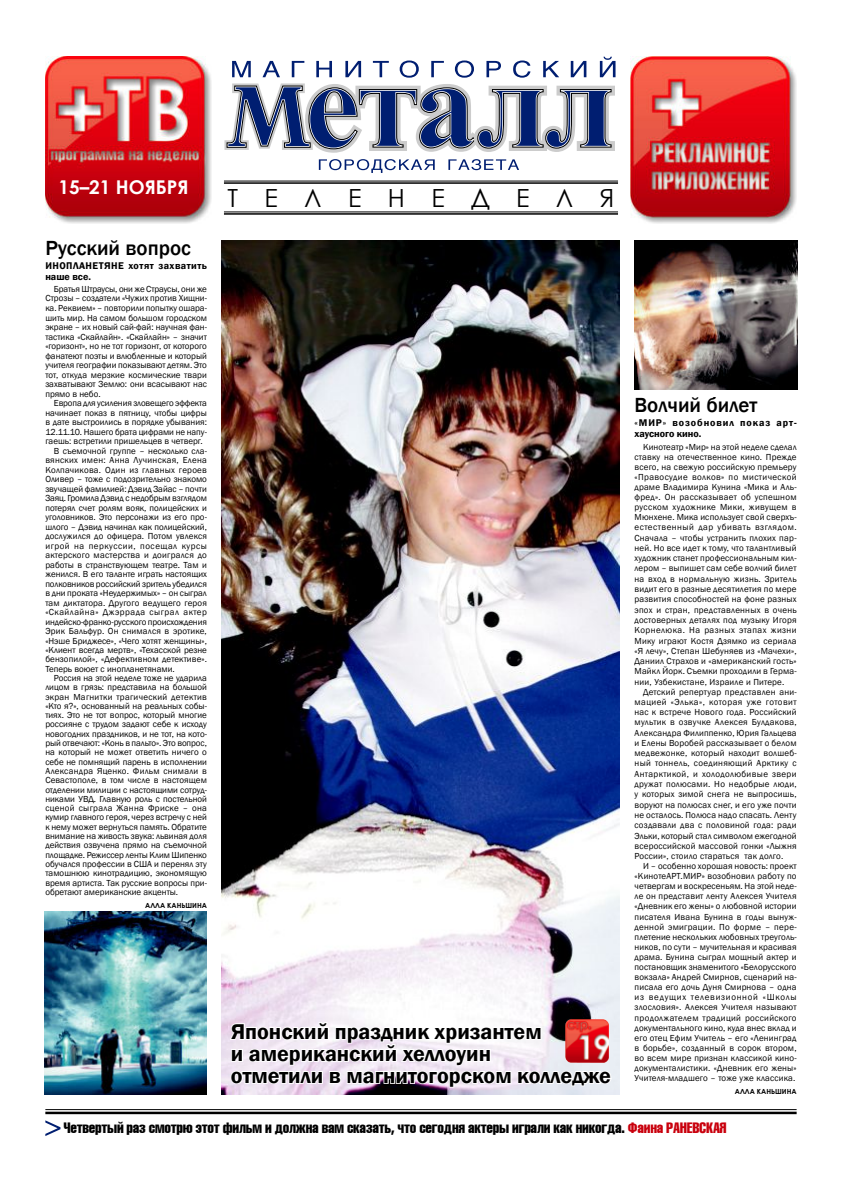
<style>
.page{position:relative;width:842px;height:1191px;background:#fff}
.page>*{position:absolute;margin:0;border:0;box-sizing:border-box;transform-origin:0 0}
.t1{font:25px "Century Gothic";letter-spacing:1.055em;color:#000}
.t2{font:600 22px/22px "Franklin Gothic";color:#000}
.t3{font:500 21px "Franklin Gothic";color:#000}
.t4{font:700 19px "Century Gothic";color:#fff}
.t5{font:500 15px "Cyrillic Compressed";letter-spacing:-.02em;color:#000}
.t6{font:600 10px/11px "Franklin Gothic";letter-spacing:.09em;color:#000}
.t7{font:600 10px/11px "Franklin Gothic";letter-spacing:.045em;color:#000}
.t8{font:9px/10.2px "Franklin Gothic";color:#000;text-align:justify}
.t9{font:9px "Franklin Gothic";letter-spacing:.03em;color:#000}
.t10{font:9px "Franklin Gothic";letter-spacing:.025em;color:#000}
.t11{font:9px "Franklin Gothic";letter-spacing:.02em;color:#000}
.t12{font:9px "Franklin Gothic";letter-spacing:.055em;color:#000}
.t13{font:9px "Franklin Gothic";letter-spacing:.06em;color:#000}
.t14{font:9px "Franklin Gothic";letter-spacing:.035em;color:#000}
.t15{font:700 7px "Century Gothic";color:#000}
.s1{color:#c9000d}
</style>
<div class="page">
<img style="left:222px;top:240px;width:397px;height:854px">
<img style="left:45px;top:57px;width:167px;height:166px">
<hr style="left:45px;top:1111px;width:752px;height:3px;background:#000">
<hr style="left:45px;top:1109px;width:752px;height:1px;background:#000">
<svg style="left:45px;top:1120px;width:15px;height:16px"></svg>
<img style="left:630px;top:57px;width:167px;height:166px">
<svg style="left:224px;top:57px;width:391px;height:96px"></svg>
<hr style="left:224px;top:182px;width:394px;height:2px;background:#000">
<hr style="left:224px;top:181px;width:394px;height:1px;background:#000">
<hr style="left:224px;top:213px;width:394px;height:2px;background:#000">
<hr style="left:224px;top:212px;width:394px;height:1px;background:#000">
<svg style="left:319px;top:159px;width:200px;height:14px"></svg>
<svg style="left:228px;top:1020px;width:385px;height:68px"></svg>
<img style="left:566px;top:1019px;width:44px;height:45px">
<img style="left:45px;top:911px;width:162px;height:183px">
<img style="left:634px;top:240px;width:163px;height:149px">
<h3 class="t4" style="left:59px;top:173px;width:132px">15–21 ноября</h3>
<h3 class="t3" style="left:45px;top:235px;width:147px">Русский вопрос</h3>
<p class="t7" style="left:45px;top:260px;width:163px">ИнопланетЯне хотят захватить наше все.</p>
<p class="t8" style="left:45px;top:284px;width:163px;line-height:9.5px;text-indent:9px">Братья Штраусы, они же Страусы, они же Строзы – создатели «Чужих против Хищни&shy;ка. Реквием» – повторили попытку ошара&shy;шить мир. На самом большом городском экране – их новый сай-фай: научная фан&shy;тастика «Скайлайн». «Скайлайн» – значит «горизонт», но не тот горизонт, от которого фанатеют поэты и влюбленные и который учителя географии показывают детям. Это тот, откуда мерзкие космические твари захватывают Землю: они всасывают нас прямо в небо.</p>
<p class="t8" style="left:54px;top:398px;width:155px">Европа для усиления зловещего эффекта</p>
<p class="t8" style="left:45px;top:408px;width:163px">начинает показ в пятницу, чтобы цифры</p>
<p class="t8" style="left:45px;top:417px;width:163px">в дате выстроились в порядке убывания:</p>
<p class="t8" style="left:45px;top:427px;width:163px">12.11.10. Нашего брата цифрами не напу-</p>
<p class="t8" style="left:45px;top:436px;width:159px">гаешь: встретили пришельцев в четверг.</p>
<p class="t8" style="left:54px;top:446px;width:155px">В съемочной группе – несколько сла-</p>
<p class="t9" style="left:45px;top:454px;width:163px">вянских имен: Анна Лучинская, Елена</p>
<p class="t9" style="left:45px;top:464px;width:163px">Колпачикова. Один из главных героев</p>
<p class="t8" style="left:45px;top:474px;width:163px">Оливер – тоже с подозрительно знакомо</p>
<p class="t8" style="left:45px;top:484px;width:163px">звучащей фамилией: Дэвид Зайас – почти</p>
<p class="t8" style="left:45px;top:493px;width:163px">Заяц. Громила Дэвид с недобрым взглядом</p>
<p class="t8" style="left:45px;top:503px;width:163px">потерял счет ролям вояк, полицейских и</p>
<p class="t8" style="left:45px;top:512px;width:163px">уголовников. Это персонажи из его про-</p>
<p class="t8" style="left:45px;top:522px;width:163px">шлого – Дэвид начинал как полицейский,</p>
<p class="t8" style="left:45px;top:531px;width:163px">дослужился до офицера. Потом увлекся</p>
<p class="t13" style="left:45px;top:540px;width:163px">игрой на перкуссии, посещал курсы</p>
<p class="t10" style="left:45px;top:549px;width:163px">актерского мастерства и доигрался до</p>
<p class="t8" style="left:45px;top:560px;width:163px">работы в странствующем театре. Там и</p>
<p class="t8" style="left:45px;top:569px;width:163px">женился. В его таланте играть настоящих</p>
<p class="t8" style="left:45px;top:579px;width:163px">полковников российский зритель убедился</p>
<p class="t8" style="left:45px;top:588px;width:163px">в дни проката «Неудержимых» – он сыграл</p>
<p class="t8" style="left:45px;top:598px;width:163px">там диктатора. Другого ведущего героя</p>
<p class="t12" style="left:45px;top:606px;width:163px">«Скайлайна» Джэррада сыграл актер</p>
<p class="t8" style="left:45px;top:617px;width:163px">индейско-франко-русского происхождения</p>
<p class="t11" style="left:45px;top:625px;width:163px">Эрик Бальфур. Он снимался в эротике,</p>
<p class="t8" style="left:45px;top:636px;width:163px">«Нэше Бриджесе», «Чего хотят женщины»,</p>
<p class="t8" style="left:45px;top:645px;width:163px">«Клиент всегда мертв», «Техасской резне</p>
<p class="t8" style="left:45px;top:654px;width:163px">бензопилой», «Дефективном детективе».</p>
<p class="t8" style="left:45px;top:664px;width:131px">Теперь воюет с инопланетянами.</p>
<p class="t8" style="left:54px;top:673px;width:155px">Россия на этой неделе тоже не ударила</p>
<p class="t8" style="left:45px;top:682px;width:163px">лицом в грязь: представила на большой</p>
<p class="t9" style="left:45px;top:691px;width:163px">экран Магнитки трагический детектив</p>
<p class="t8" style="left:45px;top:701px;width:163px">«Кто я?», основанный на реальных собы-</p>
<p class="t8" style="left:45px;top:710px;width:163px">тиях. Это не тот вопрос, который многие</p>
<p class="t8" style="left:45px;top:719px;width:163px">россияне с трудом задают себе к исходу</p>
<p class="t8" style="left:45px;top:729px;width:163px">новогодних праздников, и не тот, на кото-</p>
<p class="t8" style="left:45px;top:738px;width:163px">рый отвечают: «Конь в пальто». Это вопрос,</p>
<p class="t8" style="left:45px;top:747px;width:163px">на который не может ответить ничего о</p>
<p class="t8" style="left:45px;top:756px;width:163px">себе не помнящий парень в исполнении</p>
<p class="t10" style="left:45px;top:765px;width:163px">Александра Яценко. Фильм снимали в</p>
<p class="t8" style="left:45px;top:775px;width:163px">Севастополе, в том числе в настоящем</p>
<p class="t8" style="left:45px;top:784px;width:163px">отделении милиции с настоящими сотруд-</p>
<p class="t8" style="left:45px;top:794px;width:163px">никами УВД. Главную роль с постельной</p>
<p class="t14" style="left:45px;top:802px;width:163px">сценой сыграла Жанна Фриске – она</p>
<p class="t8" style="left:45px;top:812px;width:163px">кумир главного героя, через встречу с ней</p>
<p class="t8" style="left:45px;top:822px;width:163px">к нему может вернуться память. Обратите</p>
<p class="t8" style="left:45px;top:831px;width:163px">внимание на живость звука: львиная доля</p>
<p class="t8" style="left:45px;top:840px;width:163px">действия озвучена прямо на съемочной</p>
<p class="t8" style="left:45px;top:849px;width:163px">площадке. Режиссер ленты Клим Шипенко</p>
<p class="t8" style="left:45px;top:859px;width:163px">обучался профессии в США и перенял эту</p>
<p class="t8" style="left:45px;top:868px;width:163px">тамошнюю кинотрадицию, экономящую</p>
<p class="t8" style="left:45px;top:877px;width:163px">время артиста. Так русские вопросы при-</p>
<p class="t8" style="left:45px;top:887px;width:134px">обретают американские акценты.</p>
<p class="t15" style="left:145px;top:899px;width:63px">АЛЛА КАнЬШИнА</p>
<h1 class="t1" style="left:227px;top:180px;width:388px">ТЕЛЕНЕДЕЛЯ</h1>
<h2 class="t2" style="left:231px;top:1020px;width:382px">Японский праздник хризантем<br>и американский хеллоуин<br>отметили в магнитогорском колледже</h2>
<h3 class="t3" style="left:634px;top:392px;width:124px">Волчий билет</h3>
<p class="t6" style="left:634px;top:417px;width:164px">«МИр» возобновил показ арт&shy;хаусного кино.</p>
<p class="t8" style="left:634px;top:442px;width:164px;text-indent:9px">Кинотеатр «Мир» на этой неделе сделал ставку на отечественное кино. Прежде всего, на свежую российскую премьеру «Правосудие волков» по мистической драме Владимира Кунина «Мика и Аль&shy;фред». Он рассказывает об успешном русском художнике Мики, живущем в Мюнхене. Мика использует свой сверхъ&shy;естественный дар убивать взглядом.<br>Сначала – чтобы устранить плохих пар&shy;ней. Но все идет к тому, что талантливый художник станет профессиональным кил&shy;лером – выпишет сам себе волчий билет на вход в нормальную жизнь. Зритель видит его в разные десятилетия по мере развития способностей на фоне разных эпох и стран, представленных в очень достоверных деталях под музыку Игоря Корнелюка. На разных этапах жизни Мику играют Костя Дзямко из сериала «Я лечу», Степан Шебуняев из «Мачехи», Даниил Страхов и «американский гость» Майкл Йорк. Съемки проходили в Герма&shy;нии, Узбекистане, Израиле и Питере.</p>
<p class="t8" style="left:634px;top:687px;width:164px;text-indent:9px">Детский репертуар представлен ани&shy;мацией «Элька», которая уже готовит нас к встрече Нового года. Российский мультик в озвучке Алексея Булдакова, Александра Филиппенко, Юрия Гальцева и Елены Воробей рассказывает о белом медвежонке, который находит волшеб&shy;ный тоннель, соединяющий Арктику с Антарктикой, и холодолюбивые звери дружат полюсами. Но недобрые люди, у которых зимой снега не выпросишь, воруют на полюсах снег, и его уже почти не осталось. Полюса надо спасать. Ленту создавали два с половиной года: ради Эльки, который стал символом ежегодной всероссийской массовой гонки «Лыжня России», стоило стараться так долго.</p>
<p class="t8" style="left:634px;top:861px;width:164px;text-indent:9px">И – особенно хорошая новость: проект «КинотеАРТ.МИР» возобновил работу по четвергам и воскресеньям. На этой неде&shy;ле он представит ленту Алексея Учителя «Дневник его жены» о любовной истории писателя Ивана Бунина в годы вынуж&shy;денной эмиграции. По форме – пере&shy;плетение нескольких любовных треуголь&shy;ников, по сути – мучительная и красивая драма. Бунина сыграл мощный актер и постановщик знаменитого «Белорусского вокзала» Андрей Смирнов, сценарий на&shy;писала его дочь Дуня Смирнова – одна из ведущих телевизионной «Школы злословия». Алексея Учителя называют продолжателем традиций российского документального кино, куда внес вклад и его отец Ефим Учитель – его «Ленинград в борьбе», созданный в сорок втором, во всем мире признан классикой кино&shy;документалистики. «Дневник его жены» Учителя-младшего – тоже уже классика.</p>
<p class="t15" style="left:735px;top:1086px;width:63px">АЛЛА КАнЬШИнА</p>
<h3 class="t5" style="left:63px;top:1119px;width:665px">Четвертый раз смотрю этот фильм и должна вам сказать, что сегодня актеры играли как никогда. <span class="s1">Фаина Раневская</span></h3>
</div>
